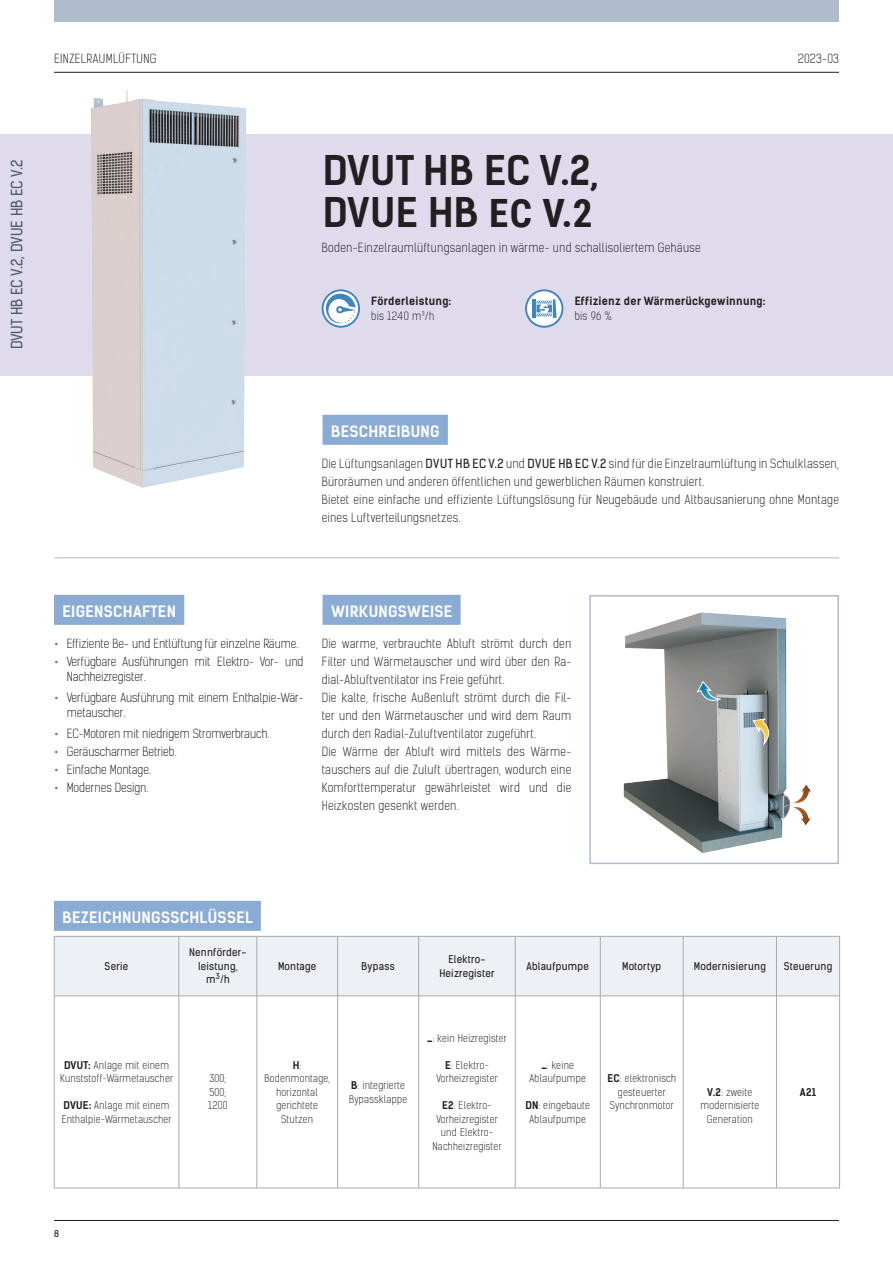
<style>
.page{position:relative;width:893px;height:1263px;background:#fff}
.page>*{position:absolute;margin:0;border:0;box-sizing:border-box;transform-origin:0 0}
.t1{font:39px/42px "Kelson Sans Bold RU";letter-spacing:.015em;color:#231f20}
.t2{font:15px "Kelson Sans Bold BG";letter-spacing:.02em;color:#fff}
.t3{font:15px "Kelson Sans Regular BG";color:#4d5c73;scale:.95 1}
.t4{font:12px/18px "Kelson Sans Light RU";letter-spacing:.02em;color:#231f20}
.t5{font:12px/15px "Kelson Sans Light RU";color:#231f20}
.t6{font:300 12px "Kelson Sans";letter-spacing:.02em;color:#231f20}
.t7{font:10.95px "Kelson Sans Bold RU";letter-spacing:.025em;color:#231f20}
.t8{font:10.95px "Kelson Sans Light RU";letter-spacing:.025em;color:#231f20}
.t9{font:10.2px/13.5px "Kelson Sans Light RU";letter-spacing:.025em;color:#231f20;text-align:center}
.t10{font:10.2px/13.5px "Kelson Sans Regular RU";letter-spacing:.025em;color:#231f20;text-align:center}
.t11{font:10.2px "Kelson Sans Bold RU";color:#231f20}
.t12{font:9px "Kelson Sans Regular BG";color:#231f20}
.s1{font-family:"Roboto Condensed";font-weight:700}
.s2{font-family:"Kelson Sans Regular RU"}
.s3{font-family:"Kelson Sans";font-weight:700;color:#4185be}
.s4{font-family:"Kelson Sans Bold RU"}
.s5{font-family:"Kelson Sans Light RU"}
</style>
<div class="page">
<div style="left:54px;top:0;width:785px;height:21px;background:#b1bbce"></div>
<hr style="left:54px;top:72px;width:785px;height:1px;background:#231f20">
<hr style="left:54px;top:1220px;width:785px;height:1px;background:#231f20">
<div style="left:0;top:134px;width:893px;height:241px;background:#e0dbec"></div>
<svg style="left:323px;top:290px;width:36px;height:37px"></svg>
<div style="left:322px;top:289px;width:38px;height:39px;border:2px solid #4185be;border-radius:50%"></div>
<svg style="left:326px;top:294px;width:30px;height:30px"></svg>
<svg style="left:526px;top:290px;width:36px;height:37px"></svg>
<div style="left:525px;top:289px;width:38px;height:39px;border:2px solid #4185be;border-radius:50%"></div>
<hr style="left:532px;top:299px;width:3px;height:19px;background:#4185be">
<svg style="left:536px;top:299px;width:21px;height:19px"></svg>
<img style="left:44px;top:90px;width:242px;height:398px">
<div style="left:323px;top:415px;width:125px;height:30px;background:#8aabd4"></div>
<div style="left:54px;top:595px;width:130px;height:30px;background:#8aabd4"></div>
<div style="left:323px;top:595px;width:138px;height:30px;background:#8aabd4"></div>
<img style="left:623px;top:612px;width:167px;height:241px">
<svg style="left:793px;top:785px;width:18px;height:40px"></svg>
<svg style="left:739px;top:707px;width:49px;height:48px;background:#a2afb1"></svg>
<svg style="left:697px;top:681px;width:23px;height:24px"></svg>
<hr style="left:54px;top:558px;width:785px;height:1px;background:#b1bbce">
<div style="left:589px;top:595px;width:250px;height:269px;border:2px solid #b1bbce"></div>
<div style="left:54px;top:901px;width:207px;height:30px;background:#8aabd4"></div>
<div style="left:55px;top:937px;width:784px;height:58px;background:#edf0f4"></div>
<hr style="left:54px;top:936px;width:125px;height:1px;background:#a8a9ad">
<hr style="left:54px;top:936px;width:1px;height:60px;background:#a8a9ad">
<hr style="left:179px;top:936px;width:78px;height:1px;background:#a8a9ad">
<hr style="left:179px;top:936px;width:1px;height:60px;background:#a8a9ad">
<hr style="left:257px;top:936px;width:81px;height:1px;background:#a8a9ad">
<hr style="left:257px;top:936px;width:1px;height:60px;background:#a8a9ad">
<hr style="left:338px;top:936px;width:81px;height:1px;background:#a8a9ad">
<hr style="left:337px;top:936px;width:1px;height:60px;background:#a8a9ad">
<hr style="left:419px;top:936px;width:96px;height:1px;background:#a8a9ad">
<hr style="left:418px;top:936px;width:1px;height:60px;background:#a8a9ad">
<hr style="left:515px;top:936px;width:85px;height:1px;background:#a8a9ad">
<hr style="left:515px;top:936px;width:1px;height:60px;background:#a8a9ad">
<hr style="left:600px;top:936px;width:83px;height:1px;background:#a8a9ad">
<hr style="left:600px;top:936px;width:1px;height:60px;background:#a8a9ad">
<hr style="left:683px;top:936px;width:93px;height:1px;background:#a8a9ad">
<hr style="left:683px;top:936px;width:1px;height:60px;background:#a8a9ad">
<hr style="left:776px;top:936px;width:64px;height:1px;background:#a8a9ad">
<hr style="left:776px;top:936px;width:1px;height:60px;background:#a8a9ad">
<hr style="left:839px;top:936px;width:1px;height:60px;background:#a8a9ad">
<hr style="left:54px;top:995px;width:125px;height:1px;background:#a8a9ad">
<hr style="left:54px;top:996px;width:1px;height:192px;background:#a8a9ad">
<hr style="left:179px;top:995px;width:78px;height:1px;background:#a8a9ad">
<hr style="left:179px;top:996px;width:1px;height:192px;background:#a8a9ad">
<hr style="left:257px;top:995px;width:81px;height:1px;background:#a8a9ad">
<hr style="left:257px;top:996px;width:1px;height:192px;background:#a8a9ad">
<hr style="left:338px;top:995px;width:81px;height:1px;background:#a8a9ad">
<hr style="left:337px;top:996px;width:1px;height:192px;background:#a8a9ad">
<hr style="left:419px;top:995px;width:96px;height:1px;background:#a8a9ad">
<hr style="left:418px;top:996px;width:1px;height:192px;background:#a8a9ad">
<hr style="left:515px;top:995px;width:85px;height:1px;background:#a8a9ad">
<hr style="left:515px;top:996px;width:1px;height:192px;background:#a8a9ad">
<hr style="left:600px;top:995px;width:83px;height:1px;background:#a8a9ad">
<hr style="left:600px;top:996px;width:1px;height:192px;background:#a8a9ad">
<hr style="left:683px;top:995px;width:93px;height:1px;background:#a8a9ad">
<hr style="left:683px;top:996px;width:1px;height:192px;background:#a8a9ad">
<hr style="left:776px;top:995px;width:64px;height:1px;background:#a8a9ad">
<hr style="left:776px;top:996px;width:1px;height:192px;background:#a8a9ad">
<hr style="left:839px;top:996px;width:1px;height:192px;background:#a8a9ad">
<hr style="left:54px;top:1188px;width:125px;height:1px;background:#a8a9ad">
<hr style="left:179px;top:1188px;width:78px;height:1px;background:#a8a9ad">
<hr style="left:257px;top:1188px;width:81px;height:1px;background:#a8a9ad">
<hr style="left:338px;top:1188px;width:81px;height:1px;background:#a8a9ad">
<hr style="left:419px;top:1188px;width:96px;height:1px;background:#a8a9ad">
<hr style="left:515px;top:1188px;width:85px;height:1px;background:#a8a9ad">
<hr style="left:600px;top:1188px;width:83px;height:1px;background:#a8a9ad">
<hr style="left:683px;top:1188px;width:93px;height:1px;background:#a8a9ad">
<hr style="left:776px;top:1188px;width:64px;height:1px;background:#a8a9ad">
<p class="t4" style="left:54px;top:50px;width:104px">EINZELRAUMLÜFTUNG</p>
<p class="t6" style="left:798px;top:51px;width:43px">2023-03</p>
<p class="t3" style="left:8px;top:349px;width:201px;rotate:-90deg">DVUT HB EC V.2, DVUE HB EC V.2</p>
<h1 class="t1" style="left:323px;top:149px;width:277px">DVUT HB EC V.2,<br>DVUE HB <span class="s1">EC V.2</span></h1>
<p class="t4" style="left:322px;top:239px;width:381px">Boden-Einzelraumlüftungsanlagen in wärme- und schallisoliertem Gehäuse</p>
<p class="t7" style="left:371px;top:294px;width:82px">Förderleistung:</p>
<p class="t8" style="left:371px;top:309px;width:64px">bis 1240 m³/h</p>
<p class="t2" style="left:331px;top:422px;width:110px">BESCHREIBUNG</p>
<p class="t7" style="left:575px;top:294px;width:192px">Effizienz der Wärmerückgewinnung:</p>
<p class="t8" style="left:575px;top:309px;width:38px">bis 96 %</p>
<p class="t4" style="left:322px;top:455px;width:519px">Die Lüftungsanlagen <span class="s2">DVUT HB EC V.2</span> und <span class="s2">DVUE HB EC V.2</span> sind für die Einzelraumlüftung in Schulklassen, Büroräumen und anderen öffentlichen und gewerblichen Räumen konstruiert.<br>Bietet eine einfache und effiziente Lüftungslösung für Neugebäude und Altbausanierung ohne Montage eines Luftverteilungsnetzes.</p>
<p class="t2" style="left:63px;top:602px;width:115px">EIGENSCHAFTEN</p>
<p class="t5" style="left:54px;top:636px;width:246px"><span class="s3">•</span> Effiziente Be- und Entlüftung für einzelne Räume.</p>
<p class="t5" style="left:67px;top:654px;width:238px;text-indent:-13px"><span class="s3">•</span> Verfügbare Ausführungen mit Elektro- Vor- und<br>Nachheizregister.</p>
<p class="t5" style="left:67px;top:690px;width:238px;text-indent:-13px"><span class="s3">•</span> Verfügbare Ausführung mit einem Enthalpie-Wär&shy;metauscher.</p>
<p class="t5" style="left:54px;top:726px;width:217px"><span class="s3">•</span> EC-Motoren mit niedrigem Stromverbrauch.</p>
<p class="t5" style="left:54px;top:744px;width:124px"><span class="s3">•</span> Geräuscharmer Betrieb.</p>
<p class="t5" style="left:54px;top:762px;width:98px"><span class="s3">•</span> Einfache Montage.</p>
<p class="t5" style="left:54px;top:780px;width:96px"><span class="s3">•</span> Modernes Design.</p>
<p class="t2" style="left:331px;top:602px;width:123px">WIRKUNGSWEISE</p>
<p class="t4" style="left:322px;top:635px;width:251px">Die warme, verbrauchte Abluft strömt durch den Filter und Wärmetauscher und wird über den Ra&shy;dial-Abluftventilator ins Freie geführt.<br>Die kalte, frische Außenluft strömt durch die Fil&shy;ter und den Wärmetauscher und wird dem Raum durch den Radial-Zuluftventilator zugeführt.<br>Die Wärme der Abluft wird mittels des Wärme&shy;tauschers auf die Zuluft übertragen, wodurch eine Komforttemperatur gewährleistet wird und die Heizkosten gesenkt werden.</p>
<p class="t2" style="left:63px;top:908px;width:192px">BEZEICHNUNGSSCHLÜSSEL</p>
<p class="t10" style="left:105px;top:959px;width:25px">Serie</p>
<p class="t10" style="left:189px;top:946px;width:59px">Nennförder&shy;leistung, m<sup>3</sup>/h</p>
<p class="t10" style="left:278px;top:959px;width:40px">Montage</p>
<p class="t10" style="left:362px;top:959px;width:35px">Bypass</p>
<p class="t10" style="left:439px;top:953px;width:57px">Elektro-<br>Heizregister</p>
<p class="t10" style="left:526px;top:959px;width:64px">Ablaufpumpe</p>
<p class="t10" style="left:622px;top:959px;width:41px">Motortyp</p>
<p class="t10" style="left:694px;top:959px;width:73px">Modernisierung</p>
<p class="t10" style="left:784px;top:959px;width:50px">Steuerung</p>
<p class="t9" style="left:60px;top:1058px;width:114px"><span class="s4">DVUT:</span> Anlage mit einem<br>Kunststoff-Wärmetauscher</p>
<p class="t9" style="left:62px;top:1099px;width:111px;text-align:left"><span class="s4">DVUE:</span> Anlage mit einem<br>Enthalpie-Wärmetauscher</p>
<p class="t9" style="left:208px;top:1072px;width:21px;text-align:left">300;<br>500;<br>1200</p>
<p class="t11" style="left:293px;top:1059px;width:10px">H<span class="s5">:</span></p>
<p class="t9" style="left:264px;top:1072px;width:67px">Bodenmontage, horizontal gerichtete<br>Stutzen</p>
<p class="t9" style="left:349px;top:1079px;width:59px;text-align:left"><span class="s4">B</span>: integrierte<br>Bypassklappe</p>
<p class="t9" style="left:427px;top:1031px;width:81px"><span class="s4">_</span>: kein Heizregister</p>
<p class="t9" style="left:436px;top:1058px;width:63px"><span class="s4">E</span>: Elektro-<br>Vorheizregister</p>
<p class="t9" style="left:432px;top:1099px;width:71px"><span class="s4">E2</span>: Elektro-<br>Vorheizregister und Elektro-<br>Nachheizregister</p>
<p class="t9" style="left:530px;top:1058px;width:58px"><span class="s4">_</span>: keine<br>Ablaufpumpe</p>
<p class="t9" style="left:525px;top:1099px;width:66px"><span class="s4">DN</span>: eingebaute<br>Ablaufpumpe</p>
<p class="t9" style="left:607px;top:1072px;width:70px"><span class="s4">EC</span>: elektronisch gesteuerter<br>Synchronmotor</p>
<p class="t9" style="left:700px;top:1085px;width:60px"><span class="s4">V.2</span>: zweite modernisierte<br>Generation</p>
<p class="t11" style="left:800px;top:1086px;width:18px">A21</p>
<p class="t12" style="left:54px;top:1228px;width:6px">8</p>
</div>
